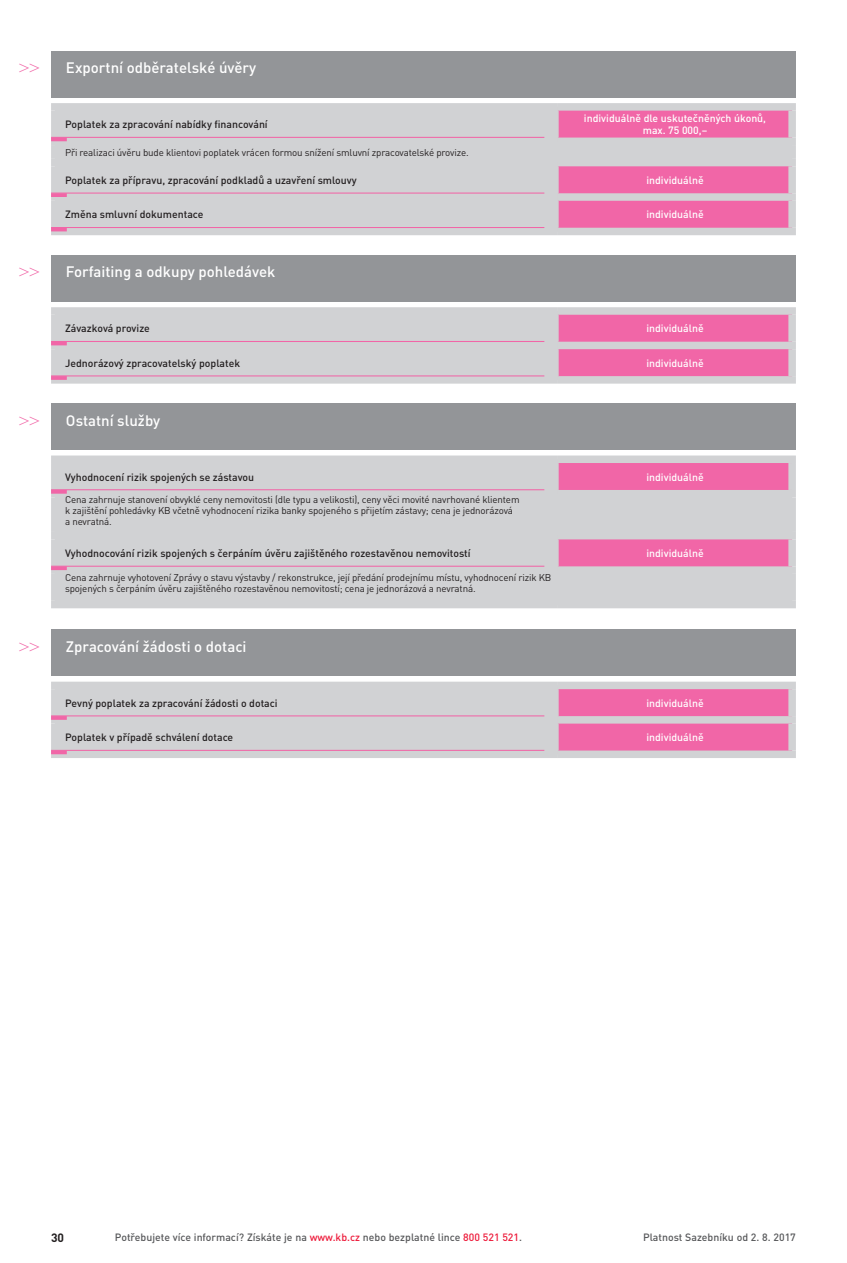
<style>
.page{position:relative;width:847px;height:1263px;background:#fff}
.page>*{position:absolute;margin:0;border:0;box-sizing:border-box;transform-origin:0 0}
.t1{font:18px "Times New Roman";color:#f166a7}
.t2{font:500 15px "DIN Pro";color:#fff}
.t3{font:700 12px "DIN Pro";color:#231f20}
.t4{font:500 10.5px "DIN Pro";color:#231f20}
.t5{font:500 10.5px/11.7px "DIN Pro";color:#fff;text-align:center}
.t6{font:500 10.5px "DIN Pro";color:#57585a}
.t7{font:9.75px/11.2px "DIN Pro";letter-spacing:-.015em;color:#231f20}
.s1{color:#ed1a3a}
</style>
<div class="page">
<div style="left:51px;top:255px;width:744px;height:47px;background:#939598"></div>
<div style="left:51px;top:629px;width:744px;height:47px;background:#939598"></div>
<div style="left:51px;top:403px;width:744px;height:47px;background:#939598"></div>
<svg style="left:59px;top:315px;width:729px;height:61px;background:#dbafc5"></svg>
<div style="left:51px;top:307px;width:506px;height:8px;background:#d1d2d4"></div>
<div style="left:51px;top:315px;width:8px;height:27px;background:#d1d2d4"></div>
<div style="left:557px;top:307px;width:238px;height:8px;background:#d1d2d4"></div>
<div style="left:788px;top:315px;width:7px;height:27px;background:#d1d2d4"></div>
<div style="left:51px;top:342px;width:506px;height:7px;background:#d1d2d4"></div>
<div style="left:51px;top:349px;width:8px;height:27px;background:#d1d2d4"></div>
<div style="left:557px;top:342px;width:238px;height:7px;background:#d1d2d4"></div>
<div style="left:788px;top:349px;width:7px;height:27px;background:#d1d2d4"></div>
<div style="left:51px;top:376px;width:506px;height:8px;background:#d1d2d4"></div>
<div style="left:557px;top:376px;width:238px;height:8px;background:#d1d2d4"></div>
<svg style="left:59px;top:689px;width:729px;height:61px;background:#dbafc5"></svg>
<div style="left:51px;top:682px;width:506px;height:7px;background:#d1d2d4"></div>
<div style="left:51px;top:689px;width:8px;height:27px;background:#d1d2d4"></div>
<div style="left:557px;top:682px;width:238px;height:7px;background:#d1d2d4"></div>
<div style="left:788px;top:689px;width:7px;height:27px;background:#d1d2d4"></div>
<div style="left:51px;top:716px;width:506px;height:8px;background:#d1d2d4"></div>
<div style="left:51px;top:724px;width:8px;height:26px;background:#d1d2d4"></div>
<div style="left:557px;top:716px;width:238px;height:8px;background:#d1d2d4"></div>
<div style="left:788px;top:724px;width:7px;height:26px;background:#d1d2d4"></div>
<div style="left:51px;top:750px;width:506px;height:8px;background:#d1d2d4"></div>
<div style="left:557px;top:750px;width:238px;height:8px;background:#d1d2d4"></div>
<hr style="left:51px;top:341px;width:493px;height:1px;background:#f166a7">
<hr style="left:51px;top:342px;width:16px;height:3px;background:#f166a7">
<hr style="left:51px;top:715px;width:493px;height:1px;background:#f166a7">
<svg style="left:51px;top:716px;width:16px;height:4px"></svg>
<hr style="left:51px;top:375px;width:493px;height:1px;background:#f166a7">
<hr style="left:51px;top:376px;width:16px;height:4px;background:#f166a7">
<hr style="left:51px;top:750px;width:493px;height:1px;background:#f166a7">
<hr style="left:51px;top:750px;width:16px;height:4px;background:#f166a7">
<div style="left:59px;top:463px;width:498px;height:138px;background:#d1d2d4"></div>
<svg style="left:557px;top:463px;width:231px;height:138px;background:#dfa0bf"></svg>
<div style="left:51px;top:455px;width:506px;height:8px;background:#d1d2d4"></div>
<div style="left:51px;top:463px;width:8px;height:27px;background:#d1d2d4"></div>
<div style="left:557px;top:455px;width:238px;height:8px;background:#d1d2d4"></div>
<div style="left:788px;top:463px;width:7px;height:27px;background:#d1d2d4"></div>
<div style="left:51px;top:490px;width:506px;height:7px;background:#d1d2d4"></div>
<div style="left:51px;top:497px;width:8px;height:35px;background:#d1d2d4"></div>
<div style="left:557px;top:490px;width:238px;height:7px;background:#d1d2d4"></div>
<div style="left:788px;top:497px;width:7px;height:35px;background:#d1d2d4"></div>
<div style="left:51px;top:532px;width:506px;height:7px;background:#d1d2d4"></div>
<div style="left:51px;top:539px;width:8px;height:27px;background:#d1d2d4"></div>
<div style="left:557px;top:532px;width:238px;height:7px;background:#d1d2d4"></div>
<div style="left:788px;top:539px;width:7px;height:27px;background:#d1d2d4"></div>
<div style="left:51px;top:566px;width:506px;height:8px;background:#d1d2d4"></div>
<div style="left:51px;top:574px;width:8px;height:27px;background:#d1d2d4"></div>
<div style="left:557px;top:566px;width:238px;height:8px;background:#d1d2d4"></div>
<div style="left:788px;top:574px;width:7px;height:27px;background:#d1d2d4"></div>
<div style="left:51px;top:601px;width:506px;height:7px;background:#d1d2d4"></div>
<div style="left:557px;top:601px;width:238px;height:7px;background:#d1d2d4"></div>
<hr style="left:51px;top:489px;width:493px;height:1px;background:#f166a7">
<svg style="left:51px;top:490px;width:16px;height:4px"></svg>
<hr style="left:51px;top:566px;width:493px;height:1px;background:#f166a7">
<hr style="left:51px;top:566px;width:16px;height:4px;background:#f166a7">
<div style="left:51px;top:51px;width:744px;height:47px;background:#939598"></div>
<div style="left:59px;top:111px;width:498px;height:117px;background:#d1d2d4"></div>
<svg style="left:557px;top:111px;width:231px;height:117px;background:#eb77ae"></svg>
<div style="left:51px;top:103px;width:506px;height:8px;background:#d1d2d4"></div>
<div style="left:51px;top:111px;width:8px;height:27px;background:#d1d2d4"></div>
<div style="left:557px;top:103px;width:238px;height:8px;background:#d1d2d4"></div>
<div style="left:788px;top:111px;width:7px;height:27px;background:#d1d2d4"></div>
<div style="left:51px;top:138px;width:506px;height:7px;background:#d1d2d4"></div>
<div style="left:51px;top:145px;width:8px;height:14px;background:#d1d2d4"></div>
<div style="left:557px;top:138px;width:238px;height:7px;background:#d1d2d4"></div>
<div style="left:788px;top:145px;width:7px;height:14px;background:#d1d2d4"></div>
<div style="left:51px;top:159px;width:506px;height:7px;background:#d1d2d4"></div>
<div style="left:51px;top:166px;width:8px;height:27px;background:#d1d2d4"></div>
<div style="left:557px;top:159px;width:238px;height:7px;background:#d1d2d4"></div>
<div style="left:788px;top:166px;width:7px;height:27px;background:#d1d2d4"></div>
<div style="left:51px;top:193px;width:506px;height:8px;background:#d1d2d4"></div>
<div style="left:51px;top:201px;width:8px;height:27px;background:#d1d2d4"></div>
<div style="left:557px;top:193px;width:238px;height:8px;background:#d1d2d4"></div>
<div style="left:788px;top:201px;width:7px;height:27px;background:#d1d2d4"></div>
<div style="left:51px;top:228px;width:506px;height:7px;background:#d1d2d4"></div>
<div style="left:557px;top:228px;width:238px;height:7px;background:#d1d2d4"></div>
<hr style="left:51px;top:193px;width:493px;height:1px;background:#f166a7">
<hr style="left:51px;top:193px;width:16px;height:4px;background:#f166a7">
<hr style="left:51px;top:137px;width:493px;height:1px;background:#f166a7">
<hr style="left:51px;top:138px;width:16px;height:3px;background:#f166a7">
<hr style="left:51px;top:227px;width:493px;height:1px;background:#f166a7">
<hr style="left:51px;top:228px;width:16px;height:3px;background:#f166a7">
<h1 class="t1" style="left:19px;top:56px;width:22px">&gt;&gt;</h1>
<h2 class="t2" style="left:66px;top:57px;width:192px">Exportní odběratelské úvěry</h2>
<h1 class="t1" style="left:19px;top:260px;width:22px">&gt;&gt;</h1>
<p class="t4" style="left:65px;top:117px;width:204px">Poplatek za zpracování nabídky financování</p>
<p class="t5" style="left:583px;top:112px;width:184px">individuálně dle uskutečněných úkonů, max. 75 000,–</p>
<p class="t7" style="left:65px;top:146px;width:405px">Při realizaci úvěru bude klientovi poplatek vrácen formou snížení smluvní zpracovatelské provize.</p>
<p class="t4" style="left:65px;top:173px;width:293px">Poplatek za přípravu, zpracování podkladů a uzavření smlouvy</p>
<p class="t5" style="left:646px;top:174px;width:59px">individuálně</p>
<p class="t4" style="left:65px;top:207px;width:140px">Změna smluvní dokumentace</p>
<p class="t5" style="left:646px;top:208px;width:59px">individuálně</p>
<h2 class="t2" style="left:66px;top:262px;width:211px">Forfaiting a odkupy pohledávek</h2>
<p class="t4" style="left:65px;top:321px;width:86px">Závazková provize</p>
<p class="t5" style="left:646px;top:322px;width:59px">individuálně</p>
<p class="t4" style="left:65px;top:356px;width:176px">Jednorázový zpracovatelský poplatek</p>
<p class="t5" style="left:646px;top:357px;width:59px">individuálně</p>
<h1 class="t1" style="left:19px;top:408px;width:22px">&gt;&gt;</h1>
<h2 class="t2" style="left:66px;top:410px;width:96px">Ostatní služby</h2>
<h1 class="t1" style="left:19px;top:634px;width:22px">&gt;&gt;</h1>
<p class="t4" style="left:65px;top:470px;width:190px">Vyhodnocení rizik spojených se zástavou</p>
<p class="t5" style="left:646px;top:470px;width:59px">individuálně</p>
<p class="t7" style="left:65px;top:493px;width:456px">Cena zahrnuje stanovení obvyklé ceny nemovitosti (dle typu a velikosti), ceny věci movité navrhované klientem k zajištění pohledávky KB včetně vyhodnocení rizika banky spojeného s přijetím zástavy; cena je jednorázová a nevratná.</p>
<p class="t4" style="left:65px;top:546px;width:407px">Vyhodnocování rizik spojených s čerpáním úvěru zajištěného rozestavěnou nemovitostí</p>
<p class="t5" style="left:646px;top:547px;width:59px">individuálně</p>
<p class="t7" style="left:65px;top:571px;width:487px">Cena zahrnuje vyhotovení Zprávy o stavu výstavby / rekonstrukce, její předání prodejnímu místu, vyhodnocení rizik KB spojených s čerpáním úvěru zajištěného rozestavěnou nemovitostí; cena je jednorázová a nevratná.</p>
<h2 class="t2" style="left:66px;top:636px;width:182px">Zpracování žádosti o dotaci</h2>
<p class="t4" style="left:65px;top:696px;width:214px">Pevný poplatek za zpracování žádosti o dotaci</p>
<p class="t5" style="left:646px;top:696px;width:59px">individuálně</p>
<p class="t4" style="left:65px;top:730px;width:170px">Poplatek v případě schválení dotace</p>
<p class="t5" style="left:646px;top:731px;width:59px">individuálně</p>
<p class="t3" style="left:51px;top:1229px;width:15px">30</p>
<p class="t6" style="left:115px;top:1230px;width:408px">Potřebujete více informací? Získáte je na <span class="s1">www.kb.cz</span> nebo bezplatné lince <span class="s1">800 521 521</span>.</p>
<p class="t6" style="left:642px;top:1230px;width:154px">Platnost Sazebníku od 2. 8. 2017</p>
</div>
